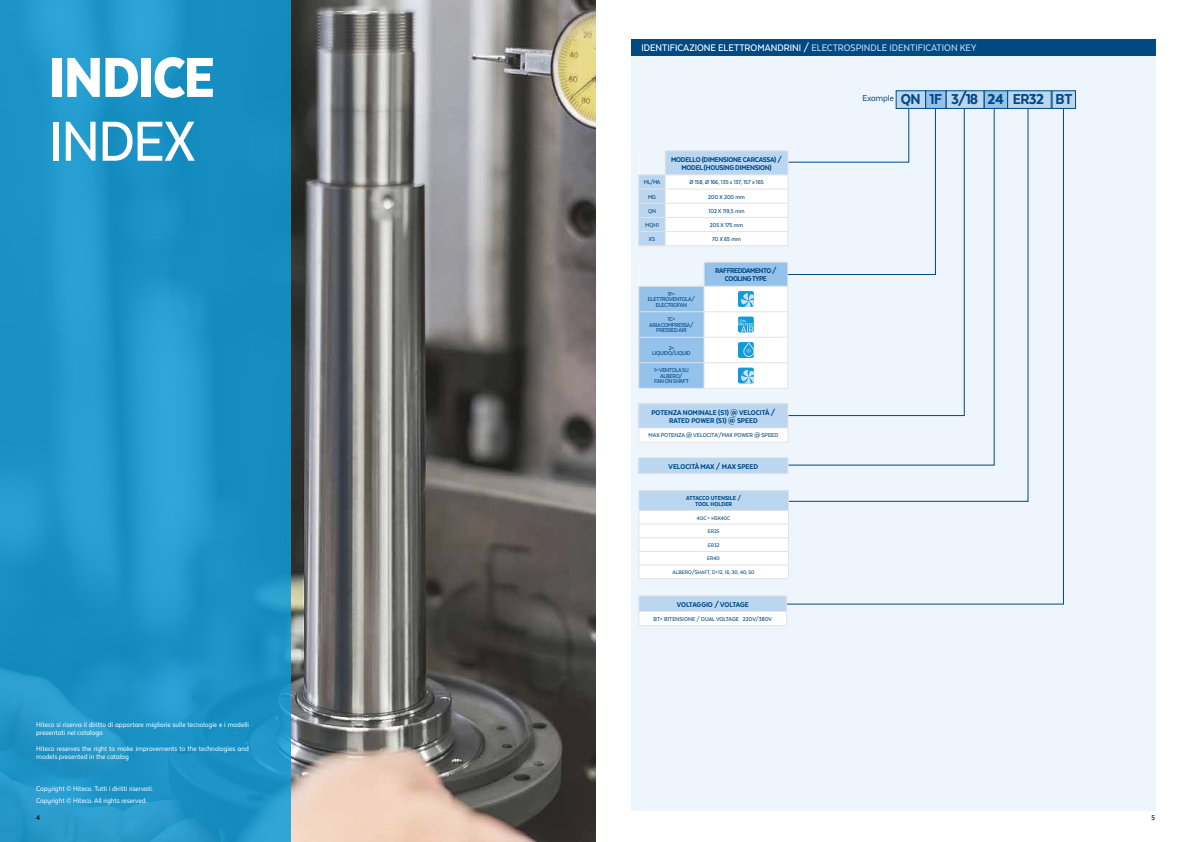
<style>
.page{position:relative;width:1191px;height:842px;background:#fff}
.page>*{position:absolute;margin:0;border:0;box-sizing:border-box;transform-origin:0 0}
.t1{font:900 65px "Texta Narrow";letter-spacing:-.02em;color:#fff}
.t2{font:500 65px "Texta Narrow";letter-spacing:-.03em;color:#fff}
.t3{font:800 16.6px "Texta Narrow Alt";letter-spacing:-.035em;color:#004982}
.t4{font:500 11px "Texta Narrow Alt";color:#fff}
.t5{font:8px/8px "Texta Narrow Alt";color:#fff}
.t6{font:800 8px/8px "Texta Narrow Alt";color:#004982;text-align:center}
.t7{font:800 8px/8px "Texta Narrow Alt";letter-spacing:-.03em;color:#004982;text-align:center}
.t8{font:800 8px/8px "Texta Narrow Alt";letter-spacing:-.05em;color:#004982;text-align:center}
.t9{font:500 8px "Texta Narrow";color:#000}
.t10{font:800 6.6px/6px "Texta Narrow Alt";color:#004982;text-align:center}
.t11{font:500 6.5px "Texta Narrow Alt";letter-spacing:-.015em;color:#004982}
.t12{font:500 6.5px/5.5px "Texta Narrow Alt";letter-spacing:-.04em;color:#004982;text-align:center}
.t13{font:500 6px "Texta Narrow Alt";color:#004982}
.s1{color:#bbd6f1}
</style>
<div class="page">
<div style="left:631px;top:48px;width:524px;height:763px;background:#eff5fc"></div>
<svg style="left:786px;top:108px;width:278px;height:497px"></svg>
<div style="left:896px;top:91px;width:29px;height:17px;background:#bbd6f1"></div>
<div style="left:984px;top:91px;width:23px;height:17px;background:#94c2ea"></div>
<div style="left:1052px;top:91px;width:23px;height:17px;background:#bbd6f1"></div>
<div style="left:1007px;top:91px;width:44px;height:17px;background:#bbd6f1"></div>
<div style="left:946px;top:91px;width:38px;height:17px;background:#bbd6f1"></div>
<div style="left:925px;top:91px;width:21px;height:17px;background:#94c2ea"></div>
<div style="left:631px;top:40px;width:524px;height:16px;background:#004982"></div>
<hr style="left:638px;top:490px;width:150px;height:1px;background:#e3e3e3">
<svg style="left:638px;top:491px;width:151px;height:88px"></svg>
<hr style="left:639px;top:565px;width:149px;height:1px;background:#e3e3e3">
<hr style="left:638px;top:578px;width:150px;height:1px;background:#e3e3e3">
<div style="left:639px;top:596px;width:147px;height:15px;background:#bbd6f1"></div>
<div style="left:639px;top:611px;width:147px;height:15px;background:#fff"></div>
<hr style="left:638px;top:596px;width:149px;height:1px;background:#e3e3e3">
<svg style="left:638px;top:597px;width:1px;height:28px"></svg>
<svg style="left:786px;top:597px;width:1px;height:28px"></svg>
<hr style="left:639px;top:611px;width:147px;height:1px;background:#e3e3e3">
<hr style="left:638px;top:625px;width:149px;height:1px;background:#e3e3e3">
<div style="left:639px;top:404px;width:149px;height:24px;background:#bbd6f1"></div>
<div style="left:639px;top:428px;width:149px;height:14px;background:#fff"></div>
<hr style="left:638px;top:404px;width:150px;height:1px;background:#e3e3e3">
<hr style="left:639px;top:428px;width:148px;height:1px;background:#e3e3e3">
<hr style="left:638px;top:442px;width:150px;height:1px;background:#e3e3e3">
<svg style="left:638px;top:404px;width:1px;height:38px"></svg>
<svg style="left:787px;top:404px;width:1px;height:38px"></svg>
<div style="left:639px;top:458px;width:149px;height:15px;background:#bbd6f1"></div>
<hr style="left:638px;top:457px;width:150px;height:1px;background:#e3e3e3">
<svg style="left:638px;top:458px;width:1px;height:15px"></svg>
<svg style="left:787px;top:458px;width:1px;height:15px"></svg>
<hr style="left:638px;top:473px;width:150px;height:1px;background:#e3e3e3">
<hr style="left:638px;top:388px;width:66px;height:1px;background:#e3e3e3">
<hr style="left:704px;top:388px;width:84px;height:1px;background:#e3e3e3">
<svg style="left:638px;top:108px;width:298px;height:280px"></svg>
<img style="left:291px;top:0;width:304px;height:842px">
<svg style="left:0;top:0;width:291px;height:842px;background:#1c94c6"></svg>
<h1 class="t1" style="left:49px;top:43px;width:167px">INDICE</h1>
<h1 class="t2" style="left:49px;top:108px;width:148px">INDEX</h1>
<h3 class="t4" style="left:641px;top:42px;width:337px">IDENTIFICAZIONE ELETTROMANDRINI / <span class="s1">ELECTROSPINDLE IDENTIFICATION KEY</span></h3>
<p class="t7" style="left:671px;top:155px;width:112px">MODELLO (DIMENSIONE CARCASSA) /<br>MODEL (HOUSING DIMENSION)</p>
<p class="t11" style="left:644px;top:179px;width:18px">ML/MA</p>
<p class="t11" style="left:689px;top:179px;width:76px">Ø 158, Ø 166, 135 x 137, 157 x 165</p>
<p class="t11" style="left:648px;top:193px;width:10px">MG</p>
<p class="t11" style="left:708px;top:193px;width:38px">200 X 200 mm</p>
<p class="t11" style="left:648px;top:207px;width:9px">QN</p>
<p class="t11" style="left:708px;top:207px;width:37px">102 X 119,5 mm</p>
<p class="t11" style="left:645px;top:222px;width:15px">MQH1</p>
<p class="t11" style="left:710px;top:222px;width:35px">205 X 175 mm</p>
<p class="t11" style="left:649px;top:236px;width:8px">XS</p>
<p class="t11" style="left:712px;top:236px;width:30px">70 X 65 mm</p>
<p class="t12" style="left:648px;top:291px;width:48px">1F=<br>ELETTROVENTOLA/<br>ELECTROFAN</p>
<p class="t12" style="left:649px;top:317px;width:46px">1C=<br>ARIA COMPRESSA/<br>PRESSED AIR</p>
<p class="t12" style="left:652px;top:345px;width:40px">2=<br>LIQUIDO/LIQUID</p>
<p class="t12" style="left:654px;top:368px;width:36px">1= VENTOLA SU<br>ALBERO/<br>FAN ON SHAFT</p>
<p class="t8" style="left:715px;top:267px;width:63px">RAFFREDDAMENTO /<br>COOLING TYPE</p>
<p class="t6" style="left:651px;top:408px;width:125px">POTENZA NOMINALE (S1) @ VELOCITÀ /<br>RATED POWER (S1) @ SPEED</p>
<p class="t11" style="left:648px;top:432px;width:131px">MAX POTENZA @ VELOCITA’/MAX POWER @ SPEED</p>
<p class="t6" style="left:668px;top:462px;width:91px">VELOCITÀ MAX / MAX SPEED</p>
<p class="t10" style="left:686px;top:495px;width:56px">ATTACCO UTENSILE /<br>TOOL HOLDER</p>
<p class="t13" style="left:697px;top:515px;width:35px">40C = HSK40C</p>
<p class="t13" style="left:708px;top:528px;width:13px">ER25</p>
<p class="t13" style="left:708px;top:542px;width:13px">ER32</p>
<p class="t13" style="left:707px;top:556px;width:14px">ER40</p>
<p class="t13" style="left:672px;top:569px;width:83px">ALBERO/SHAFT, D=12, 16, 30, 40, 50</p>
<p class="t7" style="left:677px;top:600px;width:73px">VOLTAGGIO / VOLTAGE</p>
<p class="t11" style="left:653px;top:616px;width:120px">BT= BITENSIONE / DUAL VOLTAGE 220V/380V</p>
<h2 class="t3" style="left:862px;top:91px;width:211px"><sup>Example</sup> QN 1F 3/18 24 ER32 BT</h2>
<p class="t5" style="left:36px;top:720px;width:214px">Hiteco si riserva il diritto di apportare migliorie sulle tecnologie e i modelli presentati nel catalogo</p>
<p class="t5" style="left:36px;top:744px;width:214px">Hiteco reserves the right to make improvements to the technologies and models presented in the catalog</p>
<p class="t5" style="left:36px;top:782px;width:119px;line-height:12px">Copyright © Hiteco. Tutti i diritti riservati.<br>Copyright © Hiteco. All rights reserved.</p>
<p class="t9" style="left:36px;top:814px;width:6px">4</p>
<p class="t9" style="left:1151px;top:814px;width:5px">5</p>
</div>
